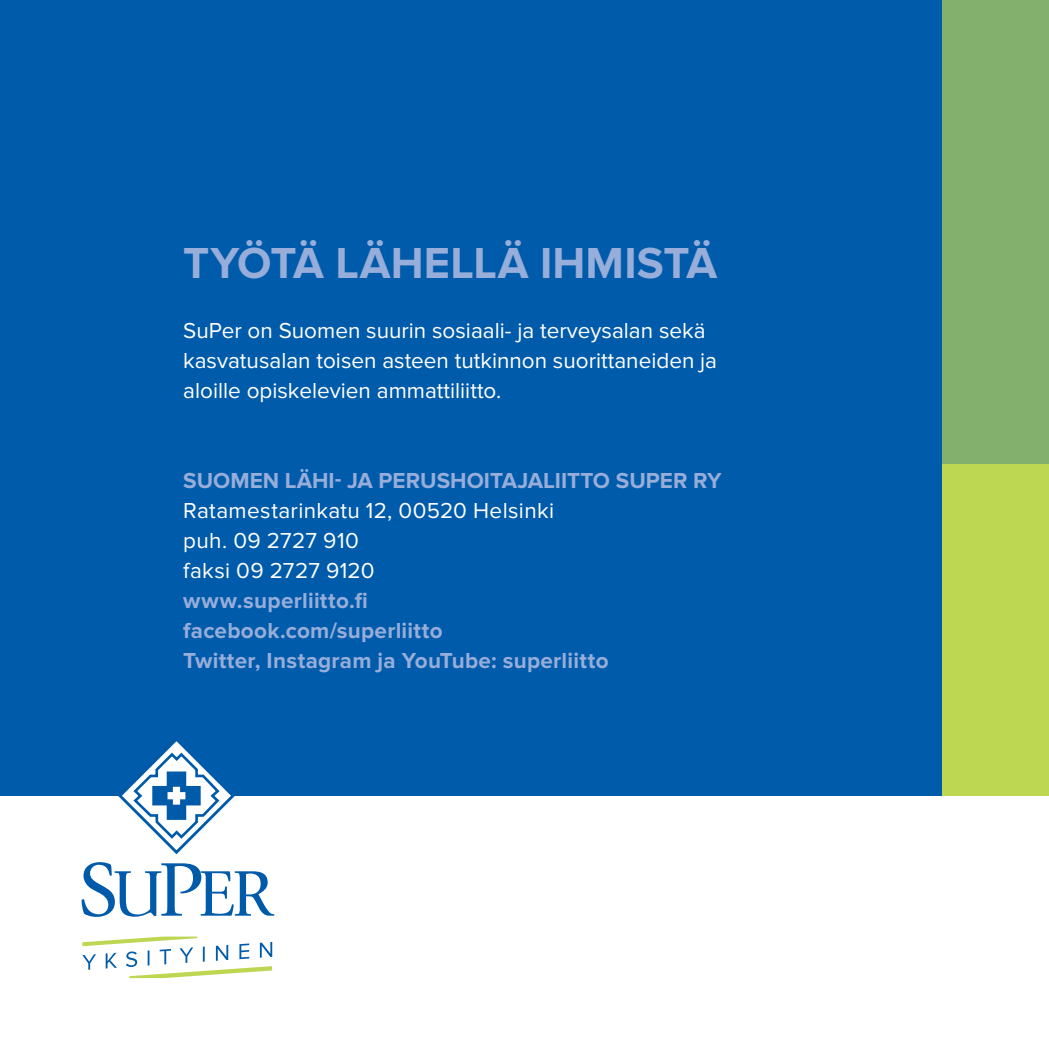
<style>
.page{position:relative;width:1049px;height:1049px;background:#fff}
.page>*{position:absolute;margin:0;border:0;box-sizing:border-box;transform-origin:0 0}
.t1{font:700 45px "Proxima Nova";color:#97adda}
.t2{font:22.5px/30px "Proxima Nova";color:#fff}
.t3{font:700 22.5px/30px "Proxima Nova";letter-spacing:.01em;color:#97adda}
</style>
<div class="page">
<div style="left:0;top:0;width:1049px;height:796px;background:#005baa"></div>
<div style="left:943px;top:464px;width:106px;height:332px;background:#bdd753"></div>
<div style="left:943px;top:0;width:106px;height:464px;background:#83b16d"></div>
<svg style="left:82px;top:862px;width:192px;height:55px"></svg>
<svg style="left:118px;top:741px;width:117px;height:114px"></svg>
<svg style="left:82px;top:936px;width:190px;height:42px"></svg>
<h1 class="t1" style="left:183px;top:237px;width:535px">TYÖTÄ LÄHELLÄ IHMISTÄ</h1>
<p class="t2" style="left:183px;top:316px;width:535px">SuPer on Suomen suurin sosiaali- ja terveysalan sekä kasvatusalan toisen asteen tutkinnon suorittaneiden ja aloille opiskelevien ammattiliitto.</p>
<p class="t3" style="left:183px;top:466px;width:540px">SUOMEN LÄHI- JA PERUSHOITAJALIITTO SUPER RY</p>
<p class="t2" style="left:183px;top:496px;width:372px">Ratamestarinkatu 12, 00520 Helsinki puh. 09 2727 910<br>faksi 09 2727 9120</p>
<p class="t3" style="left:183px;top:586px;width:427px">www.superliitto.fi facebook.com/superliitto<br>Twitter, Instagram ja YouTube: superliitto</p>
</div>
